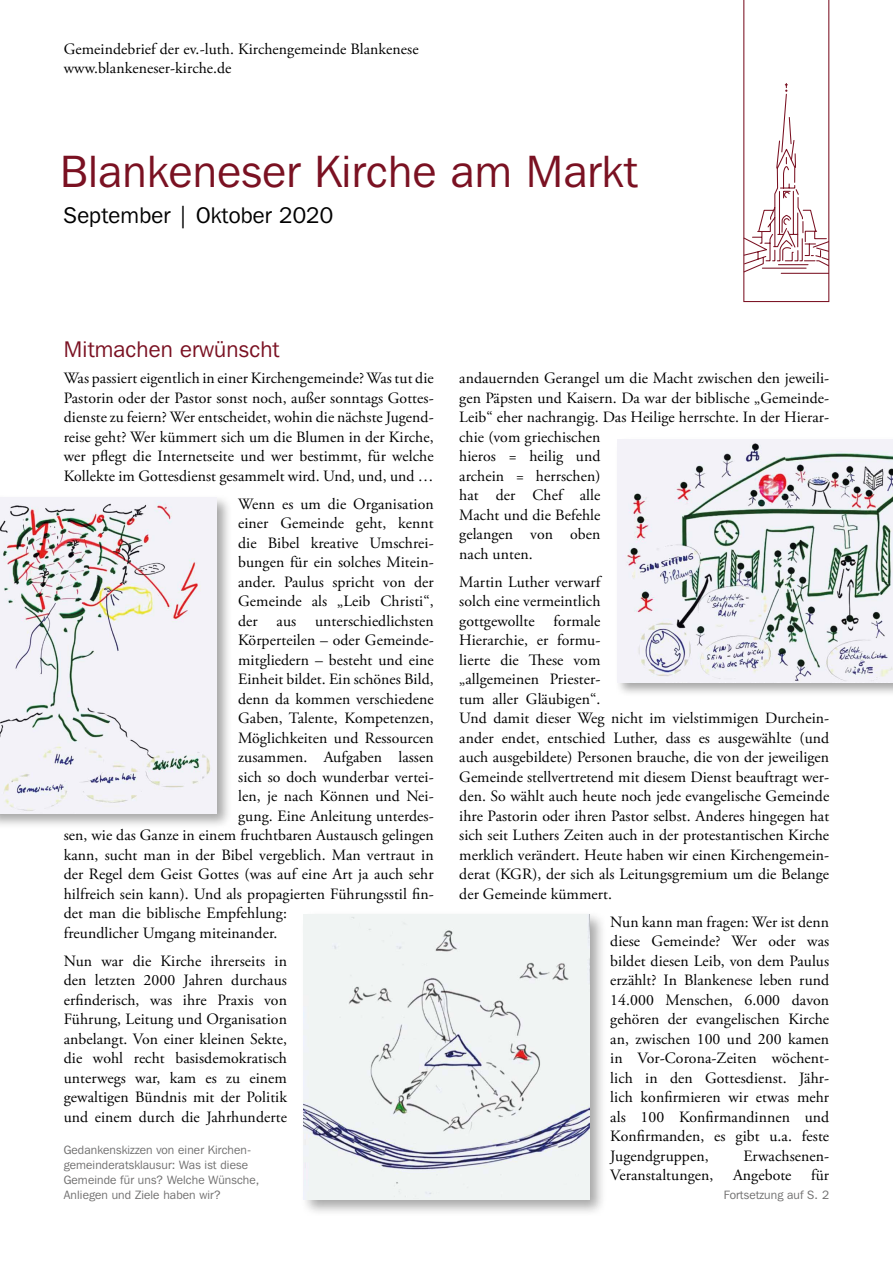
<style>
.page{position:relative;width:893px;height:1263px;background:#fff}
.page>*{position:absolute;margin:0;border:0;box-sizing:border-box;transform-origin:0 0}
.head{font:45px "Franklin Gothic IT Cby BT";letter-spacing:.01em;color:#7a1122}
.head-2{font:22.5px "Franklin Gothic IT Cby BT";letter-spacing:.01em;color:#000}
.head-3{font:22.5px "Franklin Gothic IT Cby BT";letter-spacing:.01em;color:#7a1122}
.text{font:15.75px/19.5px "Adobe Garamond Pro";letter-spacing:.005em;color:#000;text-align:justify}
.info_preis_bu{font:12px/15px "Franklin Gothic IT Cby BT";letter-spacing:.01em;color:#706f6f}
</style>
<div class="page">
<svg style="left:743px;top:0;width:86px;height:302px"></svg>
<div style="left:0;top:494px;width:233px;height:335px;background:#000;opacity:.35"></div>
<img style="left:0;top:497px;width:217px;height:316px">
<div style="left:301px;top:911px;width:306px;height:306px;background:#000;opacity:.35"></div>
<img style="left:304px;top:914px;width:285px;height:285px">
<div style="left:615px;top:437px;width:278px;height:260px;background:#000;opacity:.35"></div>
<img style="left:617px;top:440px;width:276px;height:242px">
<p class="text" style="left:64px;top:40px;width:356px">Gemeindebrief der ev.-luth. Kirchengemeinde Blankenese www.blankeneser-kirche.de</p>
<p class="head" style="left:60px;top:144px;width:579px">Blankeneser Kirche am Markt</p>
<p class="head-2" style="left:64px;top:202px;width:271px">September | Oktober 2020</p>
<p class="head-3" style="left:64px;top:336px;width:217px">Mitmachen erwünscht</p>
<p class="text" style="left:64px;top:369px;width:371px">Was passiert eigentlich in einer Kirchengemeinde? Was tut die Pastorin oder der Pastor sonst noch, außer sonntags Gottes&shy;dienste zu feiern? Wer entscheidet, wohin die nächste Jugend&shy;reise geht? Wer kümmert sich um die Blumen in der Kirche, wer pflegt die Internetseite und wer bestimmt, für welche Kollekte im Gottesdienst gesammelt wird. Und, und, und …</p>
<p class="text" style="left:238px;top:495px;width:197px">Wenn es um die Organisation</p>
<p class="text" style="left:238px;top:514px;width:197px">einer Gemeinde geht, kennt</p>
<p class="text" style="left:238px;top:534px;width:197px">die Bibel kreative Umschrei-</p>
<p class="text" style="left:238px;top:553px;width:197px">bungen für ein solches Mitein-</p>
<p class="text" style="left:238px;top:573px;width:197px">ander. Paulus spricht von der</p>
<p class="text" style="left:238px;top:592px;width:197px">Gemeinde als „Leib Christi“,</p>
<p class="text" style="left:238px;top:612px;width:197px">der aus unterschiedlichsten</p>
<p class="text" style="left:238px;top:631px;width:197px">Körperteilen – oder Gemeinde-</p>
<p class="text" style="left:238px;top:651px;width:197px">mitgliedern – besteht und eine</p>
<p class="text" style="left:238px;top:670px;width:197px">Einheit bildet. Ein schönes Bild,</p>
<p class="text" style="left:238px;top:690px;width:197px">denn da kommen verschiedene</p>
<p class="text" style="left:238px;top:709px;width:197px">Gaben, Talente, Kompetenzen,</p>
<p class="text" style="left:238px;top:729px;width:197px">Möglichkeiten und Ressourcen</p>
<p class="text" style="left:238px;top:748px;width:197px">zusammen. Aufgaben lassen</p>
<p class="text" style="left:238px;top:768px;width:197px">sich so doch wunderbar vertei-</p>
<p class="text" style="left:238px;top:787px;width:197px">len, je nach Können und Nei-</p>
<p class="text" style="left:238px;top:807px;width:197px">gung. Eine Anleitung unterdes-</p>
<p class="text" style="left:64px;top:826px;width:371px">sen, wie das Ganze in einem fruchtbaren Austausch gelingen</p>
<p class="text" style="left:64px;top:846px;width:371px">kann, sucht man in der Bibel vergeblich. Man vertraut in</p>
<p class="text" style="left:64px;top:865px;width:371px">der Regel dem Geist Gottes (was auf eine Art ja auch sehr</p>
<p class="text" style="left:64px;top:885px;width:371px">hilfreich sein kann). Und als propagierten Führungsstil fin-</p>
<p class="text" style="left:64px;top:904px;width:225px">det man die biblische Empfehlung:</p>
<p class="text" style="left:64px;top:924px;width:215px">freundlicher Umgang miteinander.</p>
<p class="text" style="left:64px;top:952px;width:225px">Nun war die Kirche ihrerseits in den letzten 2000 Jahren durchaus erfinderisch, was ihre Praxis von Führung, Leitung und Organisation anbelangt. Von einer kleinen Sekte, die wohl recht basisdemokratisch unterwegs war, kam es zu einem gewaltigen Bündnis mit der Politik und einem durch die Jahrhunderte</p>
<p class="info_preis_bu" style="left:64px;top:1142px;width:197px">Gedankenskizzen von einer Kirchen&shy;gemeinderatsklausur: Was ist diese Gemeinde für uns? Welche Wünsche, Anliegen und Ziele haben wir?</p>
<p class="text" style="left:459px;top:369px;width:371px;text-align:left">andauernden Gerangel um die Macht zwischen den jeweili&shy;gen Päpsten und Kaisern. Da war der biblische „Gemeinde-<br>Leib“ eher nachrangig. Das Heilige herrschte. In der Hierar&shy;chie (vom griechischen<br>hieros = heilig und<br>archein = herrschen)<br>hat der Chef alle<br>Macht und die Befehle<br>gelangen von oben<br>nach unten.</p>
<p class="text" style="left:459px;top:573px;width:371px;text-align:left">Martin Luther verwarf<br>solch eine vermeintlich<br>gottgewollte formale<br>Hierarchie, er formu-<br>lierte die These vom<br>„allgemeinen Priester-<br>tum aller Gläubigen“.<br>Und damit dieser Weg nicht im vielstimmigen Durchein&shy;ander endet, entschied Luther, dass es ausgewählte (und auch ausgebildete) Personen brauche, die von der jeweiligen Gemeinde stellvertretend mit diesem Dienst beauftragt wer&shy;den. So wählt auch heute noch jede evangelische Gemeinde ihre Pastorin oder ihren Pastor selbst. Anderes hingegen hat sich seit Luthers Zeiten auch in der protestantischen Kirche merklich verändert. Heute haben wir einen Kirchengemein&shy;derat (KGR), der sich als Leitungsgremium um die Belange der Gemeinde kümmert.</p>
<p class="text" style="left:610px;top:913px;width:220px">Nun kann man fragen: Wer ist denn diese Gemeinde? Wer oder was bildet diesen Leib, von dem Paulus erzählt? In Blankenese leben rund 14.000 Menschen, 6.000 davon gehören der evangelischen Kirche an, zwischen 100 und 200 kamen in Vor-Corona-Zeiten wöchent&shy;lich in den Gottesdienst. Jähr&shy;lich konfirmieren wir etwas mehr als 100 Konfirmandinnen und Konfirmanden, es gibt u.a. feste Jugendgruppen,</p>
<p class="text" style="left:610px;top:1147px;width:220px;text-align:right">Erwachsenen-<br>Veranstaltungen, Angebote für</p>
<p class="info_preis_bu" style="left:724px;top:1187px;width:107px">Fortsetzung auf S. 2</p>
</div>
